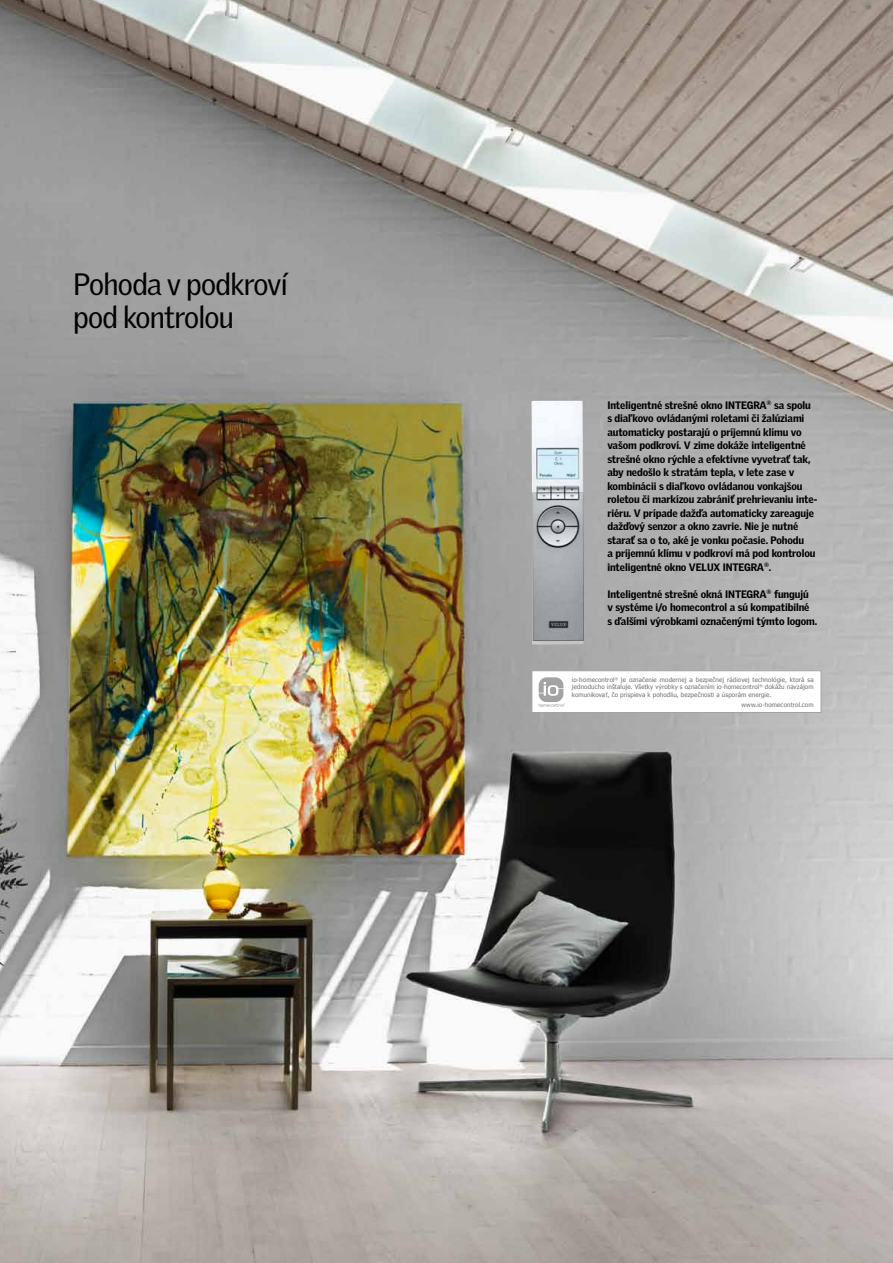
<style>
.page{position:relative;width:893px;height:1263px;background:#fff}
.page>*{position:absolute;margin:0;border:0;box-sizing:border-box;transform-origin:0 0}
.t1{font:30px/33px "Velux Gothic";letter-spacing:-.025em;color:#000}
.t2{font:900 10.5px/13.5px "Velux Gothic";letter-spacing:-.01em;color:#000}
.t3{font:6.15px/7.5px "Tahoma";letter-spacing:.02em;color:#6f6f6e;text-align:justify}
.s1{font-family:"Velux Gothic";color:#7b7b79}
</style>
<div class="page">
<img style="left:0;top:0;width:893px;height:1263px">
<img style="left:531px;top:401px;width:53px;height:245px">
<div style="left:531px;top:670px;width:290px;height:43px;background:#fff;border:1px solid #a3a3a3"></div>
<svg style="left:539px;top:677px;width:26px;height:30px"></svg>
<h1 class="t1" style="left:73px;top:268px;width:216px">Pohoda v podkroví pod kontrolou</h1>
<p class="t2" style="left:607px;top:398px;width:211px">Inteligentné strešné okno INTEGRA<sup>®</sup> sa spolu s diaľkovo ovládanými roletami či žalúziami automaticky postarajú o príjemnú klímu vo vašom podkroví. V zime dokáže inteligentné strešné okno rýchle a efektívne vyvetrať tak, aby nedošlo k stratám tepla, v lete zase v kombinácii s diaľkovo ovládanou vonkajšou roletou či markízou zabrániť prehrievaniu inte&shy;riéru. V prípade dažďa automaticky zareaguje dažďový senzor a okno zavrie. Nie je nutné starať sa o to, aké je vonku počasie. Pohodu<br>a príjemnú klímu v podkroví má pod kontrolou inteligentné okno VELUX INTEGRA<sup>®</sup>.</p>
<p class="t2" style="left:607px;top:587px;width:211px">Inteligentné strešné okná INTEGRA<sup>®</sup> fungujú<br>v systéme i/o homecontrol a sú kompatibilné<br>s ďalšími výrobkami označenými týmto logom.</p>
<p class="t3" style="left:572px;top:676px;width:243px">io-homecontrol<sup>®</sup> je označenie modernej a bezpečnej rádiovej technológie, ktorá sa jednoducho inštaluje. Všetky výrobky s označením io-homecontrol<sup>®</sup> dokážu navzájom komunikova<span class="s1">ť</span>, čo prispieva k pohodliu, bezpečnosti a úsporám energie.</p>
<p class="t3" style="left:741px;top:700px;width:74px">www.io-homecontrol.com</p>
</div>
